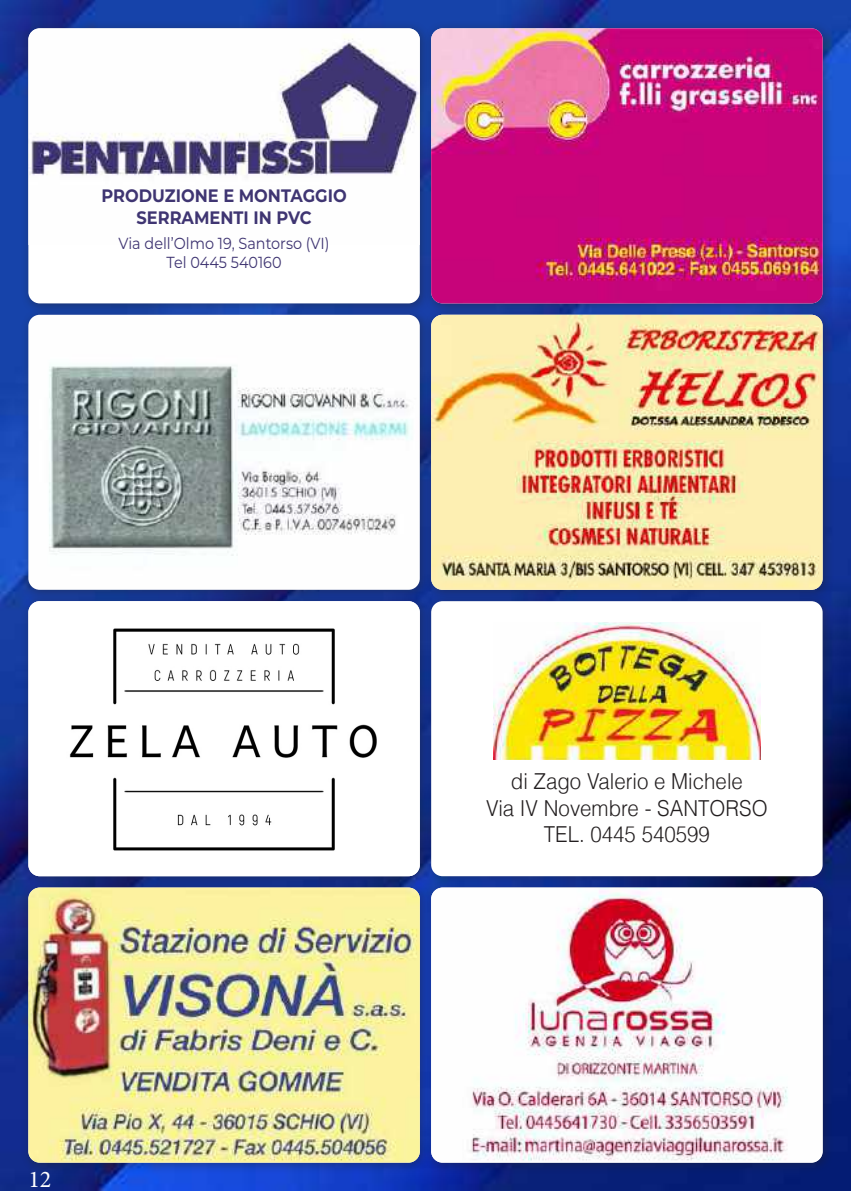
<style>
.page{position:relative;width:851px;height:1191px;background:#fff}
.page>*{position:absolute;margin:0;border:0;box-sizing:border-box;transform-origin:0 0}
.t1{font:24px "Minion Pro";color:#fff}
.t2{font:300 22px/26.4px "Helvetica";color:#231f20;text-align:center;scale:.93 1}
.t3{font:700 18px/21.6px "Montserrat";color:#3f3572;text-align:center;scale:.9 1}
.t4{font:16px/19.2px "Montserrat";color:#3f3572;text-align:center;scale:.9 1}
</style>
<div class="page">
<img style="left:0;top:0;width:850px;height:1191px">
<div style="left:423px;top:307px;width:410px;height:294px;background:#231f20;opacity:.4"></div>
<img style="left:431px;top:315px;width:391px;height:275px">
<div style="left:21px;top:21px;width:410px;height:294px;background:#231f20;opacity:.4"></div>
<div style="left:28px;top:28px;width:392px;height:275px;background:#fff;border-radius:11px"></div>
<img style="left:28px;top:28px;width:391px;height:217px">
<div style="left:423px;top:21px;width:410px;height:294px;background:#231f20;opacity:.4"></div>
<img style="left:431px;top:28px;width:391px;height:275px">
<div style="left:21px;top:308px;width:410px;height:293px;background:#231f20;opacity:.4"></div>
<img style="left:28px;top:315px;width:392px;height:275px">
<div style="left:423px;top:879px;width:410px;height:295px;background:#231f20;opacity:.4"></div>
<img style="left:431px;top:888px;width:391px;height:274px">
<div style="left:21px;top:593px;width:410px;height:295px;background:#231f20;opacity:.4"></div>
<img style="left:28px;top:601px;width:391px;height:275px">
<div style="left:21px;top:879px;width:410px;height:295px;background:#231f20;opacity:.4"></div>
<img style="left:28px;top:887px;width:392px;height:275px">
<div style="left:423px;top:593px;width:410px;height:295px;background:#231f20;opacity:.4"></div>
<div style="left:431px;top:601px;width:391px;height:275px;background:#fff;border-radius:11px"></div>
<img style="left:493px;top:622px;width:267px;height:138px">
<p class="t3" style="left:101px;top:184px;width:274px">PRODUZIONE E MONTAGGIO<br>SERRAMENTI IN PVC</p>
<p class="t4" style="left:119px;top:233px;width:236px">Via dell’Olmo 19, Santorso (VI)<br>Tel 0445 540160</p>
<p class="t1" style="left:28px;top:1163px;width:25px">12</p>
<p class="t2" style="left:486px;top:768px;width:304px">di Zago Valerio e Michele<br>Via IV Novembre - SANTORSO<br>TEL. 0445 540599</p>
</div>
